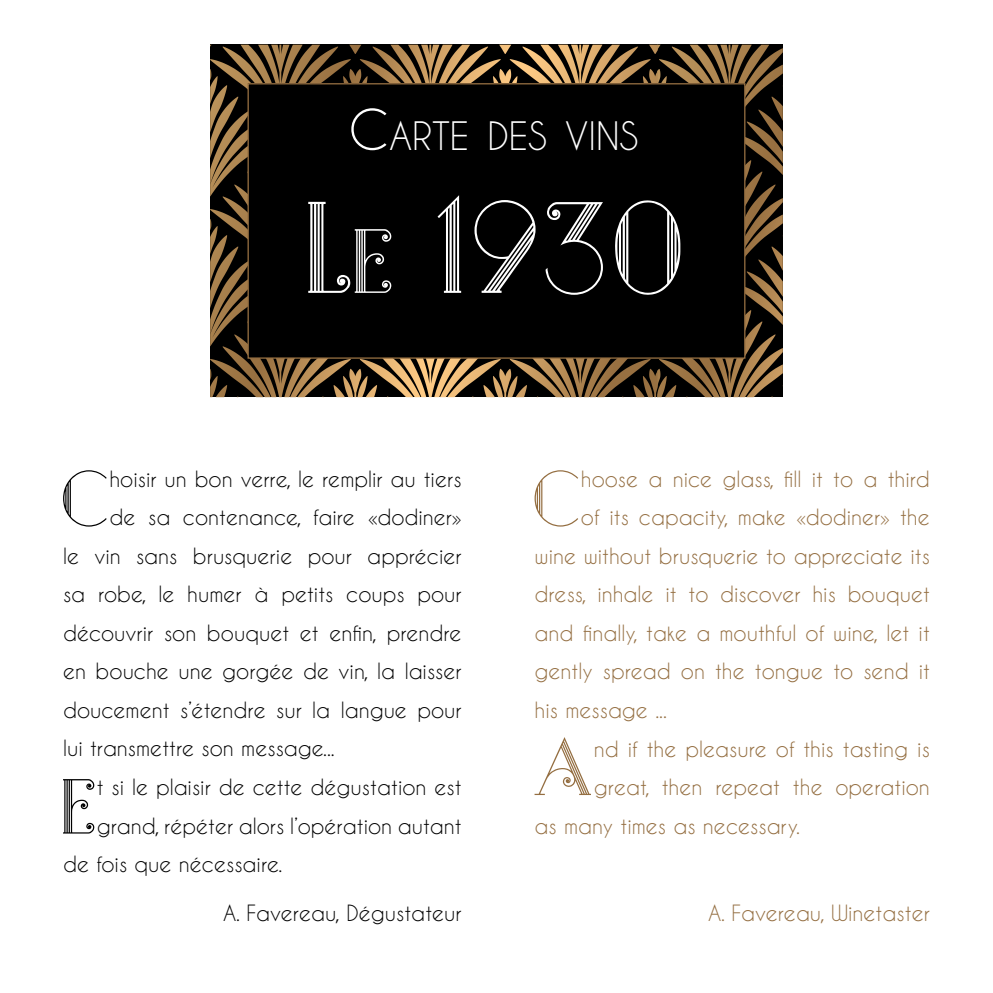
<style>
.page{position:relative;width:993px;height:993px;background:#fff}
.page>*{position:absolute;margin:0;border:0;box-sizing:border-box;transform-origin:0 0}
.t1{font:120.23px "Quito Colonial LT";color:#fff}
.t2{font:71.92px "Quito Colonial LT";color:#000}
.t3{font:71.92px "Quito Colonial LT";color:#946e41}
.t4{font:36.75px "Caviar Dreams";color:#fff}
.t5{font:21px "Caviar Dreams";color:#000}
.t6{font:21px "Caviar Dreams";color:#946e41}
.s1{font-size:52.5px}
.s2{font-size:84.17px}
</style>
<div class="page">
<svg style="left:312px;top:45px;width:321px;height:352px;background:#664f31"></svg>
<svg style="left:349px;top:45px;width:12px;height:9px"></svg>
<svg style="left:499px;top:45px;width:12px;height:9px"></svg>
<svg style="left:408px;top:45px;width:54px;height:38px;background:#896a43"></svg>
<svg style="left:557px;top:45px;width:55px;height:38px;background:#96754b"></svg>
<svg style="left:333px;top:69px;width:21px;height:14px"></svg>
<svg style="left:483px;top:69px;width:21px;height:14px"></svg>
<svg style="left:408px;top:358px;width:21px;height:25px"></svg>
<svg style="left:558px;top:358px;width:21px;height:25px"></svg>
<svg style="left:210px;top:45px;width:102px;height:352px;background:#574228"></svg>
<svg style="left:333px;top:368px;width:34px;height:29px"></svg>
<svg style="left:483px;top:368px;width:34px;height:29px"></svg>
<svg style="left:633px;top:45px;width:150px;height:352px;background:#4e3b23"></svg>
<div style="left:248px;top:84px;width:496px;height:274px;background:#000"></div>
<div style="left:247px;top:83px;width:498px;height:275px;border:1px solid #946e41"></div>
<h3 class="t4" style="left:348px;top:114px;width:291px"><span class="s1">C</span>ARTE DES VINS</h3>
<h1 class="t1" style="left:301px;top:170px;width:384px">L<span class="s2">e</span> 1930</h1>
<h2 class="t2" style="left:61px;top:451px;width:50px">C</h2>
<p class="t5" style="left:109px;top:466px;width:354px">hoisir un bon verre, le remplir au tiers</p>
<p class="t5" style="left:109px;top:504px;width:354px">de sa contenance, faire «dodiner»</p>
<p class="t5" style="left:63px;top:543px;width:400px">le vin sans brusquerie pour apprécier</p>
<p class="t5" style="left:63px;top:581px;width:400px">sa robe, le humer à petits coups pour</p>
<p class="t5" style="left:63px;top:620px;width:400px">découvrir son bouquet et enfin, prendre</p>
<p class="t5" style="left:63px;top:658px;width:400px">en bouche une gorgée de vin, la laisser</p>
<p class="t5" style="left:63px;top:697px;width:400px">doucement s’étendre sur la langue pour</p>
<p class="t5" style="left:63px;top:735px;width:273px">lui transmettre son message...</p>
<h2 class="t2" style="left:59px;top:759px;width:39px">E</h2>
<p class="t5" style="left:97px;top:774px;width:366px">t si le plaisir de cette dégustation est</p>
<p class="t5" style="left:97px;top:812px;width:366px">grand, répéter alors l’opération autant</p>
<p class="t5" style="left:63px;top:851px;width:221px">de fois que nécessaire.</p>
<h2 class="t3" style="left:532px;top:451px;width:50px">C</h2>
<p class="t6" style="left:580px;top:466px;width:350px">hoose a nice glass, fill it to a third</p>
<p class="t6" style="left:580px;top:504px;width:350px">of its capacity, make «dodiner» the</p>
<p class="t6" style="left:534px;top:543px;width:397px">wine without brusquerie to appreciate its</p>
<p class="t6" style="left:534px;top:581px;width:397px">dress, inhale it to discover his bouquet</p>
<p class="t6" style="left:534px;top:620px;width:397px">and finally, take a mouthful of wine, let it</p>
<p class="t6" style="left:534px;top:658px;width:397px">gently spread on the tongue to send it</p>
<p class="t6" style="left:534px;top:697px;width:134px">his message ...</p>
<h2 class="t3" style="left:532px;top:721px;width:63px">A</h2>
<p class="t6" style="left:593px;top:735px;width:337px">nd if the pleasure of this tasting is</p>
<p class="t6" style="left:593px;top:774px;width:337px">great, then repeat the operation</p>
<p class="t6" style="left:534px;top:812px;width:267px">as many times as necessary.</p>
<p class="t5" style="left:223px;top:900px;width:240px">A. Favereau, Dégustateur</p>
<p class="t6" style="left:708px;top:900px;width:223px">A. Favereau, Winetaster</p>
</div>
